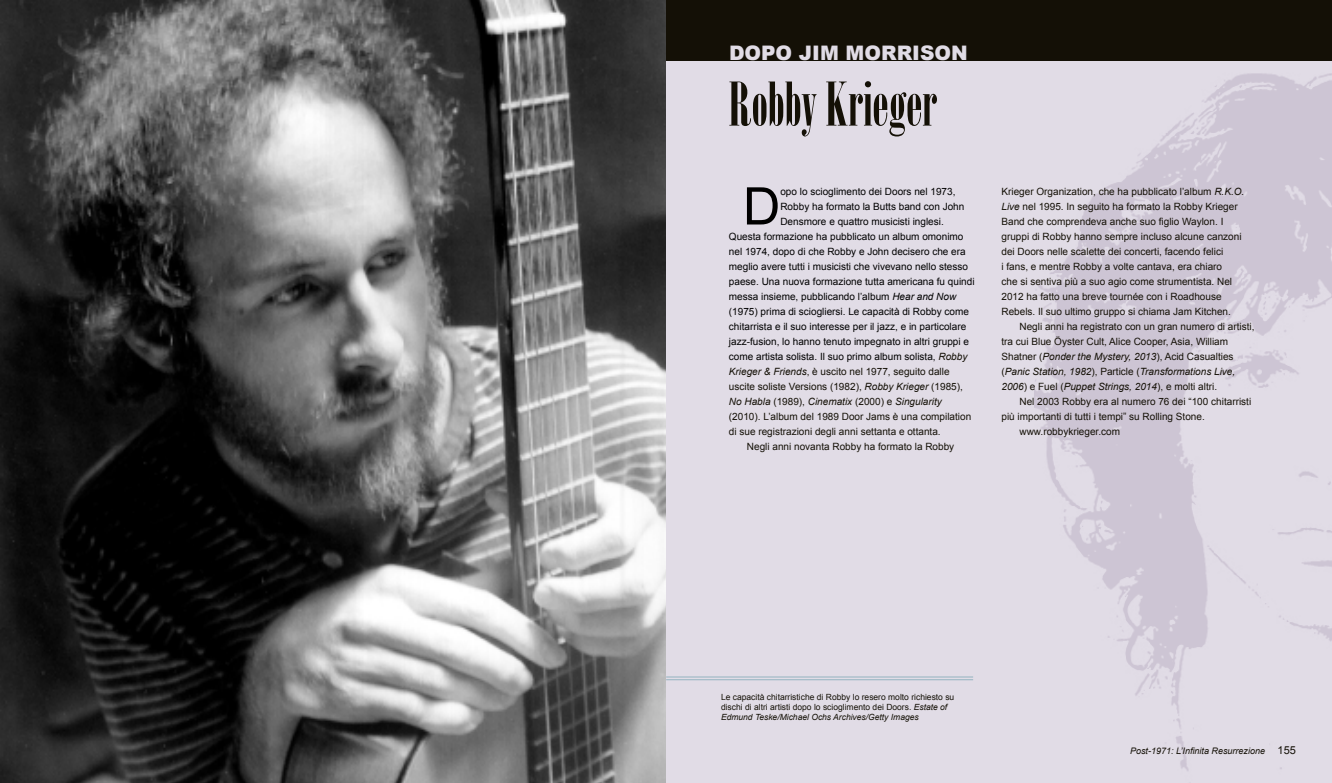
<style>
.page{position:relative;width:1332px;height:783px;background:#fff}
.page>*{position:absolute;margin:0;border:0;box-sizing:border-box;transform-origin:0 0}
.t1{font:60px "Onyx";color:#141006}
.sidebar_main_text{font:51.9px "Arial";color:#000}
.t2{font:900 20px "Arial";color:#e1dce6}
.sidebar_main_text-2{font:10px/15px "Arial";color:#141006}
.sidebar_main_text-3{font:10px "Arial";color:#000}
.sidebar_main_text-4{font:italic 10px "Arial";color:#141006}
.t3{font:italic 9px "Arial";color:#141006}
.t4{font:8.5px/10.2px "Arial";color:#141006}
.s1{font-style:italic}
.s2{font-style:italic;color:#141006}
.s3{font-style:normal}
.s4{font-style:normal;font-size:11px}
</style>
<div class="page">
<div style="left:666px;top:0;width:666px;height:783px;background:#e1dce6"></div>
<img style="left:0;top:0;width:666px;height:783px">
<hr style="left:666px;top:676px;width:307px;height:2px;background:#a7bdc9">
<hr style="left:666px;top:679px;width:307px;height:1px;background:#a7bdc9">
<img style="left:1034px;top:73px;width:298px;height:698px">
<div style="left:666px;top:0;width:666px;height:60px;background:#141006"></div>
<p class="t2" style="left:729px;top:39px;width:240px">DOPO JIM MORRISON</p>
<p class="t1" style="left:729px;top:70px;width:210px">Robby Krieger</p>
<p class="sidebar_main_text" style="left:743px;top:172px;width:39px">D</p>
<p class="sidebar_main_text-3" style="left:780px;top:184px;width:177px">opo lo scioglimento dei Doors nel 1973,</p>
<p class="sidebar_main_text-3" style="left:780px;top:199px;width:185px">Robby ha formato la Butts band con John</p>
<p class="sidebar_main_text-3" style="left:780px;top:214px;width:165px">Densmore e quattro musicisti inglesi.</p>
<p class="sidebar_main_text-3" style="left:729px;top:229px;width:236px">Questa formazione ha pubblicato un album omonimo</p>
<p class="sidebar_main_text-3" style="left:729px;top:244px;width:238px">nel 1974, dopo di che Robby e John decisero che era</p>
<p class="sidebar_main_text-3" style="left:729px;top:259px;width:240px">meglio avere tutti i musicisti che vivevano nello stesso</p>
<p class="sidebar_main_text-3" style="left:729px;top:274px;width:247px">paese. Una nuova formazione tutta americana fu quindi</p>
<p class="sidebar_main_text-3" style="left:729px;top:289px;width:229px">messa insieme, pubblicando l’album <span class="s1">Hear and Now</span></p>
<p class="sidebar_main_text-3" style="left:729px;top:304px;width:242px">(1975) prima di sciogliersi. Le capacità di Robby come</p>
<p class="sidebar_main_text-3" style="left:729px;top:319px;width:239px">chitarrista e il suo interesse per il jazz, e in particolare</p>
<p class="sidebar_main_text-3" style="left:729px;top:334px;width:242px">jazz-fusion, lo hanno tenuto impegnato in altri gruppi e</p>
<p class="sidebar_main_text-3" style="left:729px;top:349px;width:240px">come artista solista. Il suo primo album solista, <span class="s2">Robby</span></p>
<p class="sidebar_main_text-2" style="left:729px;top:364px;width:222px"><span class="s1">Krieger &amp; Friends</span>, è uscito nel 1977, seguito dalle</p>
<p class="sidebar_main_text-2" style="left:729px;top:379px;width:236px">uscite soliste Versions (1982), <span class="s1">Robby Krieger</span> (1985),</p>
<p class="sidebar_main_text-4" style="left:729px;top:395px;width:214px">No Habla <span class="s3">(1989),</span> Cinematix <span class="s3">(2000) e</span> Singularity</p>
<p class="sidebar_main_text-2" style="left:729px;top:409px;width:244px">(2010). L’album del 1989 Door Jams è una compilation</p>
<p class="sidebar_main_text-2" style="left:729px;top:424px;width:213px">di sue registrazioni degli anni settanta e ottanta.</p>
<p class="sidebar_main_text-2" style="left:747px;top:439px;width:209px">Negli anni novanta Robby ha formato la Robby</p>
<p class="sidebar_main_text-2" style="left:1001px;top:184px;width:244px">Krieger Organization, che ha pubblicato l’album <span class="s1">R.K.O.<br>Live</span> nel 1995. In seguito ha formato la Robby Krieger Band che comprendeva anche suo figlio Waylon. I gruppi di Robby hanno sempre incluso alcune canzoni dei Doors nelle scalette dei concerti, facendo felici<br>i fans, e mentre Robby a volte cantava, era chiaro<br>che si sentiva più a suo agio come strumentista. Nel 2012 ha fatto una breve tournée con i Roadhouse Rebels. Il suo ultimo gruppo si chiama Jam Kitchen.</p>
<p class="sidebar_main_text-2" style="left:1001px;top:319px;width:255px;text-indent:18px">Negli anni ha registrato con un gran numero di artisti, tra cui Blue Öyster Cult, Alice Cooper, Asia, William Shatner (<span class="s1">Ponder the Mystery, 2013</span>), Acid Casualties (<span class="s1">Panic Station, 1982</span>), Particle (<span class="s1">Transformations Live, 2006</span>) e Fuel (<span class="s1">Puppet Strings, 2014</span>), e molti altri.</p>
<p class="sidebar_main_text-2" style="left:1001px;top:394px;width:251px;text-indent:18px">Nel 2003 Robby era al numero 76 dei “100 chitarristi più importanti di tutti i tempi” su Rolling Stone.</p>
<p class="sidebar_main_text-2" style="left:1019px;top:424px;width:102px">www.robbykrieger.com</p>
<p class="t4" style="left:721px;top:692px;width:235px">Le capacità chitarristiche di Robby lo resero molto richiesto su dischi di altri artisti dopo lo scioglimento dei Doors. <span class="s1">Estate of<br>Edmund Teske/Michael Ochs Archives/Getty Images</span></p>
<p class="t3" style="left:1130px;top:745px;width:167px">Post-1971: L’Infinita Resurrezione <span class="s4">155</span></p>
</div>
